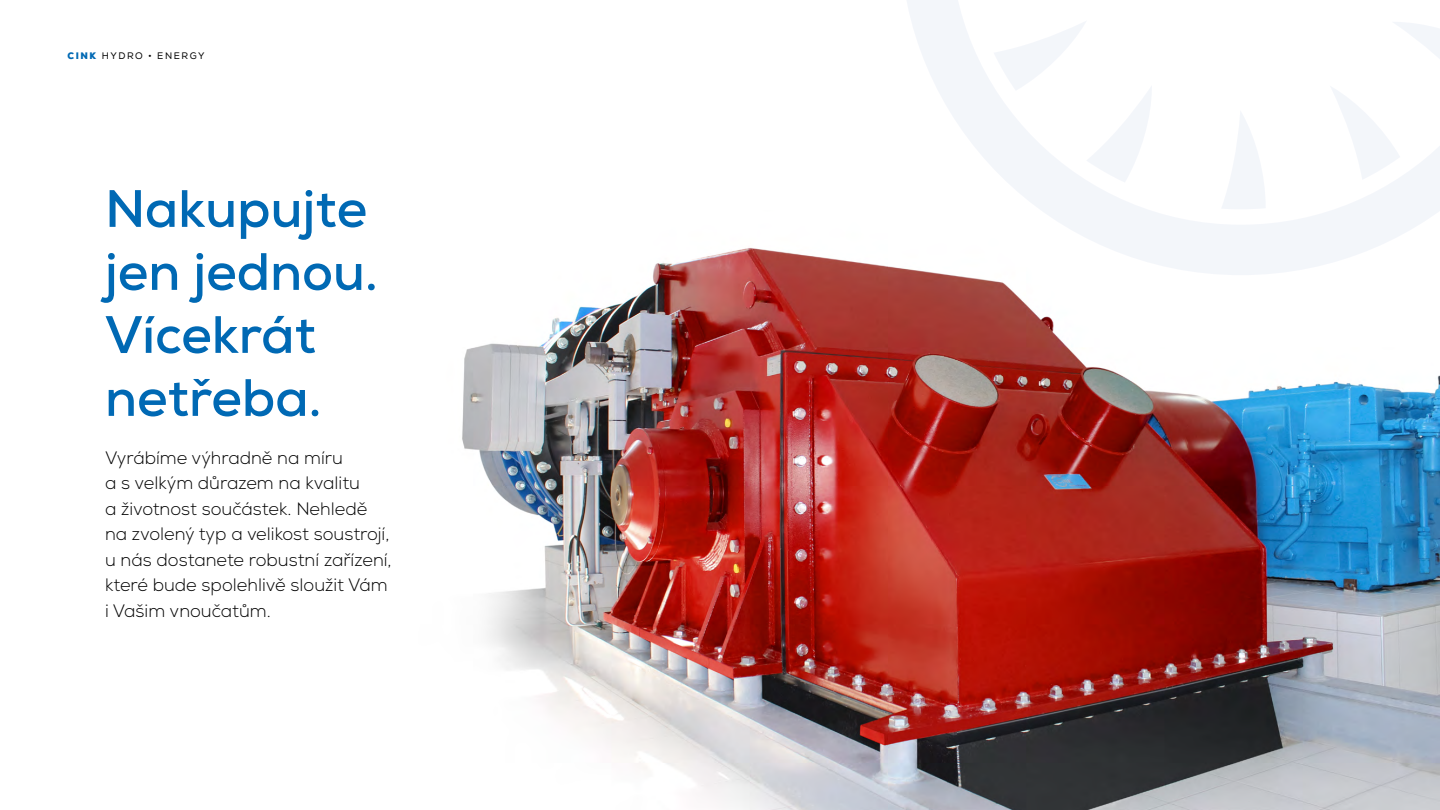
<style>
.page{position:relative;width:1440px;height:810px;background:#fff}
.page>*{position:absolute;margin:0;border:0;box-sizing:border-box;transform-origin:0 0}
.t1{font:700 52.5px/63px "Nexa";color:#0069b4}
.t2{font:300 18px/25.5px "Nexa";color:#000}
.t3{font:9.45px "Nexa";letter-spacing:.165em;color:#000}
.s1{font-weight:900;color:#0069b4}
</style>
<div class="page">
<img style="left:462px;top:247px;width:978px;height:563px">
<svg style="left:900px;top:0;width:540px;height:275px"></svg>
<svg style="left:994px;top:20px;width:158px;height:163px"></svg>
<svg style="left:1221px;top:110px;width:45px;height:99px"></svg>
<svg style="left:1330px;top:22px;width:110px;height:158px"></svg>
<p class="t3" style="left:68px;top:50px;width:138px"><span class="s1">CINK</span> HYDRO • ENERGY</p>
<h1 class="t1" style="left:105px;top:177px;width:274px">Nakupujte jen jednou.<br>Vícekrát netřeba.</h1>
<p class="t2" style="left:105px;top:445px;width:288px">Vyrábíme výhradně na míru<br>a s velkým důrazem na kvalitu<br>a životnost součástek. Nehledě na zvolený typ a velikost soustrojí, u nás dostanete robustní zařízení, které bude spolehlivě sloužit Vám i Vašim vnoučatům.</p>
</div>
